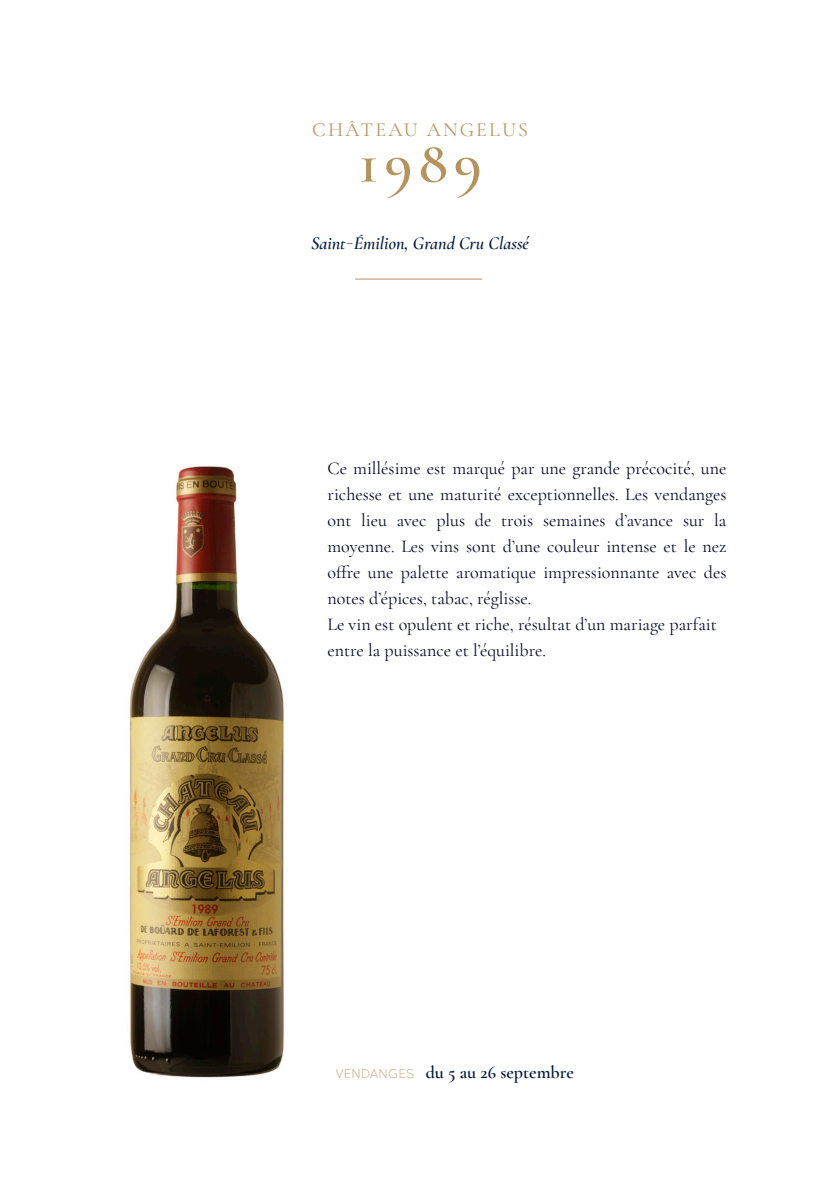
<style>
.page{position:relative;width:840px;height:1191px;background:#fff}
.page>*{position:absolute;margin:0;border:0;box-sizing:border-box;transform-origin:0 0}
.t1{font:600 60px "Cormorant Garamond";color:#b7935c}
.t2{font:20px "Cormorant Garamond";letter-spacing:.11em;color:#b7935c}
.t3{font:18px/26px "Cormorant Garamond";color:#050726;text-align:justify}
.t4{font:italic 600 18px "Cormorant Garamond";color:#051b3d}
.t5{font:600 18px "Cormorant Garamond";color:#011638}
.t6{font:300 12.6px "Halcom";color:#b7935c}
.s1{font-family:"Halcom";font-weight:300;font-style:normal}
</style>
<div class="page">
<img style="left:129px;top:466px;width:155px;height:612px">
<hr style="left:355px;top:279px;width:127px;height:1px;background:#b7935c">
<p class="t2" style="left:312px;top:117px;width:217px">CHÂTEAU ANGELUS</p>
<p class="t1" style="left:358px;top:125px;width:125px">1989</p>
<p class="t4" style="left:311px;top:232px;width:219px">Saint<span class="s1">-</span>Émilion, Grand Cru Classé</p>
<p class="t3" style="left:327px;top:455px;width:400px">Ce millésime est marqué par une grande précocité, une richesse et une maturité exceptionnelles. Les vendanges ont lieu avec plus de trois semaines d’avance sur la moyenne. Les vins sont d’une couleur intense et le nez offre une palette aromatique impressionnante avec des notes d’épices, tabac, réglisse.</p>
<p class="t3" style="left:327px;top:611px;width:391px">Le vin est opulent et riche, résultat d’un mariage parfait</p>
<p class="t3" style="left:327px;top:637px;width:220px">entre la puissance et l’équilibre.</p>
<p class="t6" style="left:335px;top:1063px;width:80px">VENDANGES</p>
<p class="t5" style="left:425px;top:1060px;width:150px">du 5 au 26 septembre</p>
</div>
